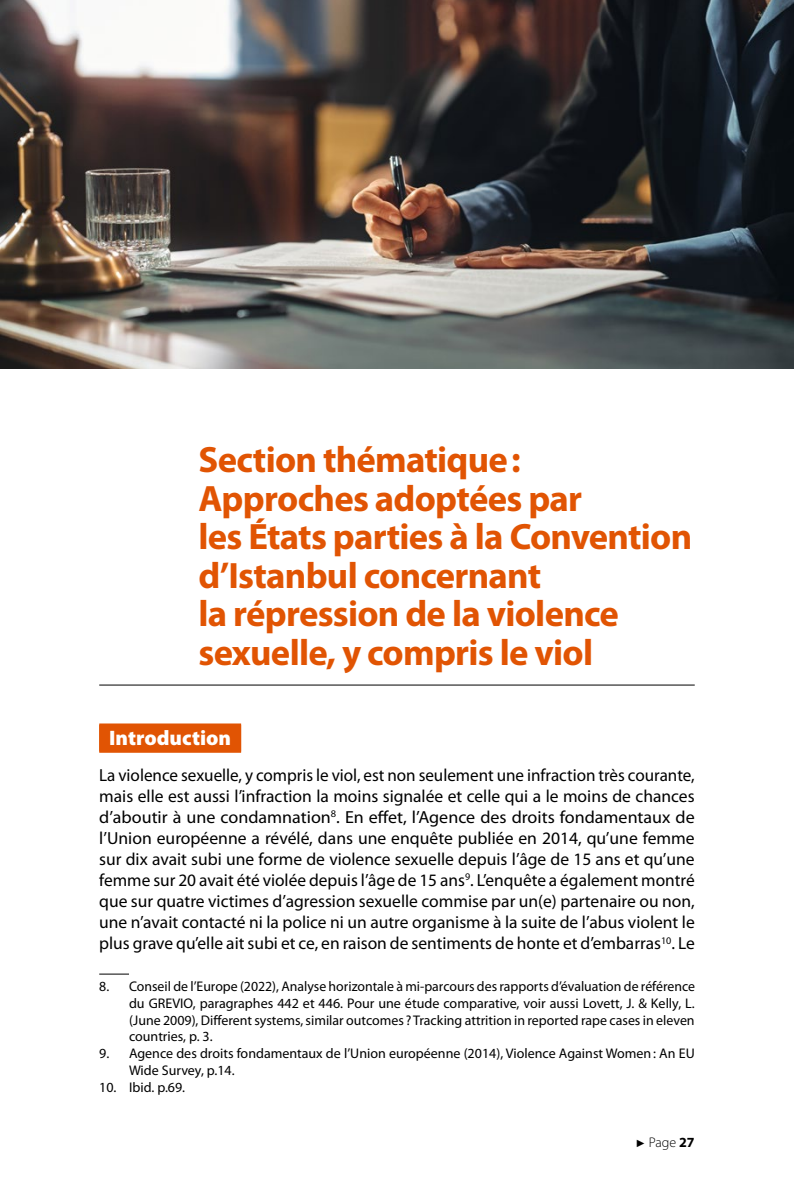
<style>
.page{position:relative;width:794px;height:1191px;background:#fff}
.page>*{position:absolute;margin:0;border:0;box-sizing:border-box;transform-origin:0 0}
.t1{font:700 36.75px/38.5px "Myriad Pro";letter-spacing:-.02em;color:#e15403}
.t2{font:900 21px "Myriad Pro";color:#fff}
.t3{font:17.5px/21px "Myriad Pro";color:#000;text-align:justify}
.t4{font:14px/16.8px "Myriad Pro";color:#000;text-align:justify}
.t5{font:300 14px "Myriad Pro";color:#000}
.s1{font-family:"Arial";font-weight:400;font-size:10.5px}
.s2{font-weight:700}
</style>
<div class="page">
<hr style="left:99px;top:684px;width:595px;height:1px;background:#000">
<div style="left:99px;top:724px;width:142px;height:28px;background:#e15403"></div>
<div style="left:99px;top:723px;width:142px;height:28px;background:#e15403"></div>
<hr style="left:99px;top:973px;width:30px;height:1px;background:#000">
<img style="left:0;top:0;width:794px;height:369px">
<h1 class="t1" style="left:198px;top:439px;width:495px">Section thématique:<br>Approches adoptées par<br>les États parties à la Convention d’Istanbul concernant<br>la répression de la violence sexuelle, y compris le viol</h1>
<p class="t2" style="left:109px;top:724px;width:123px">Introduction</p>
<p class="t3" style="left:99px;top:764px;width:597px">La violence sexuelle, y compris le viol, est non seulement une infraction très courante, mais elle est aussi l’infraction la moins signalée et celle qui a le moins de chances d’aboutir à une condamnation<sup>8</sup>. En effet, l’Agence des droits fondamentaux de l’Union européenne a révélé, dans une enquête publiée en 2014, qu’une femme sur dix avait subi une forme de violence sexuelle depuis l’âge de 15 ans et qu’une femme sur 20 avait été violée depuis l’âge de 15 ans<sup>9</sup>. L’enquête a également montré que sur quatre victimes d’agression sexuelle commise par un(e) partenaire ou non, une n’avait contacté ni la police ni un autre organisme à la suite de l’abus violent le plus grave qu’elle ait subi et ce, en raison de sentiments de honte et d’embarras<sup>10</sup>. Le</p>
<p class="t4" style="left:129px;top:977px;width:567px;text-indent:-30px">8. Conseil de l’Europe (2022), Analyse horizontale à mi-parcours des rapports d’évaluation de référence du GREVIO, paragraphes 442 et 446. Pour une étude comparative, voir aussi Lovett, J. &amp; Kelly, L. (June 2009), Different systems, similar outcomes ? Tracking attrition in reported rape cases in eleven countries, p. 3.</p>
<p class="t4" style="left:129px;top:1044px;width:567px;text-indent:-30px">9. Agence des droits fondamentaux de l’Union européenne (2014), Violence Against Women: An EU<br>Wide Survey, p.14.</p>
<p class="t4" style="left:99px;top:1078px;width:87px">10. Ibid. p.69.</p>
<p class="t5" style="left:635px;top:1133px;width:61px"><span class="s1">►</span> Page <span class="s2">27</span></p>
</div>
